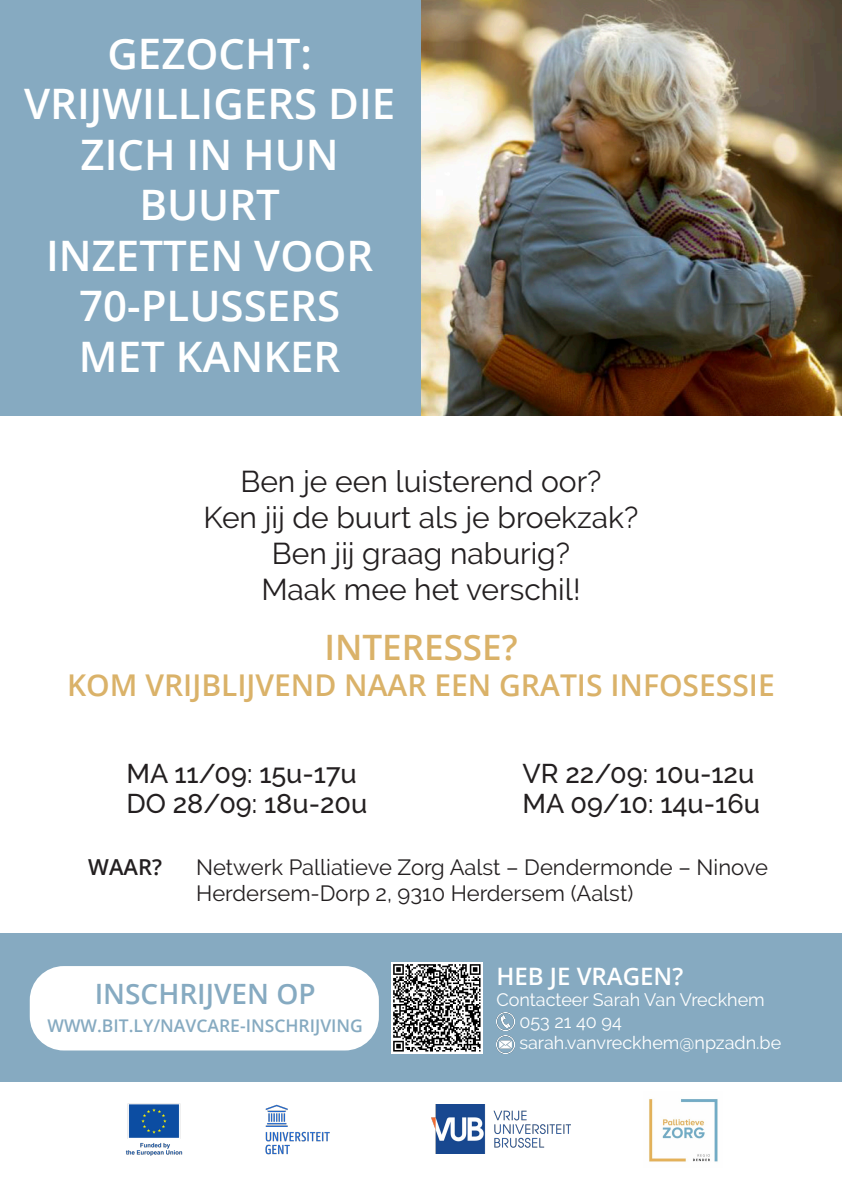
<style>
.page{position:relative;width:842px;height:1191px;background:#fff}
.page>*{position:absolute;margin:0;border:0;box-sizing:border-box;transform-origin:0 0}
.t1{font:600 42px/50.4px "Open Sans";color:#fff;text-align:center}
.t2{font:600 35px "Open Sans";color:#dab269}
.t3{font:30px "Raleway";color:#231f20}
.t4{font:600 30px "Open Sans";color:#dab269}
.t5{font:600 28px "Open Sans";color:#86aac1}
.t6{font:500 27px "Raleway";color:#231f20}
.t7{font:600 24px "Open Sans";color:#fff}
.t8{font:22px "Raleway";color:#231f20}
.t9{font:600 22px "Open Sans";color:#231f20}
.t10{font:18px "Raleway";color:#fff}
.t11{font:600 17.5px "Open Sans";color:#86aac1}
</style>
<div class="page">
<div style="left:0;top:933px;width:842px;height:149px;background:#86aac1"></div>
<div style="left:0;top:0;width:423px;height:415px;background:#86aac1"></div>
<img style="left:265px;top:1104px;width:65px;height:51px">
<img style="left:126px;top:1103px;width:57px;height:53px">
<img style="left:431px;top:1104px;width:140px;height:49px">
<img style="left:421px;top:0;width:421px;height:415px">
<img style="left:392px;top:962px;width:91px;height:91px">
<img style="left:496px;top:1035px;width:18px;height:18px">
<img style="left:497px;top:1012px;width:17px;height:18px">
<div style="left:30px;top:966px;width:349px;height:84px;background:#fff;border-radius:34px"></div>
<img style="left:649px;top:1099px;width:69px;height:63px">
<p class="t1" style="left:107px;top:28px;width:206px">GEZOCHT:</p>
<p class="t1" style="left:24px;top:78px;width:373px">VRIJWILLIGERS DIE</p>
<p class="t1" style="left:81px;top:128px;width:260px">ZICH IN HUN<br>BUURT</p>
<p class="t1" style="left:46px;top:229px;width:329px">INZETTEN VOOR<br>70-PLUSSERS</p>
<p class="t1" style="left:79px;top:330px;width:263px">MET KANKER</p>
<p class="t3" style="left:240px;top:464px;width:363px">Ben je een luisterend oor?</p>
<p class="t3" style="left:203px;top:500px;width:436px">Ken jij de buurt als je broekzak?</p>
<p class="t3" style="left:272px;top:536px;width:300px">Ben jij graag naburig?</p>
<p class="t3" style="left:261px;top:572px;width:321px">Maak mee het verschil!</p>
<p class="t2" style="left:324px;top:623px;width:195px">INTERESSE?</p>
<p class="t4" style="left:67px;top:664px;width:709px">KOM VRIJBLIJVEND NAAR EEN GRATIS INFOSESSIE</p>
<p class="t6" style="left:126px;top:757px;width:232px">MA 11/09: 15u-17u</p>
<p class="t6" style="left:522px;top:757px;width:233px">VR 22/09: 10u-12u</p>
<p class="t6" style="left:126px;top:787px;width:242px">DO 28/09: 18u-20u</p>
<p class="t6" style="left:522px;top:787px;width:239px">MA 09/10: 14u-16u</p>
<p class="t9" style="left:88px;top:851px;width:75px">WAAR?</p>
<p class="t8" style="left:196px;top:854px;width:573px">Netwerk Palliatieve Zorg Aalst – Dendermonde – Ninove</p>
<p class="t8" style="left:196px;top:880px;width:438px">Herdersem-Dorp 2, 9310 Herdersem (Aalst)</p>
<p class="t5" style="left:95px;top:974px;width:222px">INSCHRIJVEN OP</p>
<p class="t11" style="left:47px;top:1013px;width:317px">WWW.BIT.LY/NAVCARE-INSCHRIJVING</p>
<p class="t7" style="left:496px;top:959px;width:188px">HEB JE VRAGEN?</p>
<p class="t10" style="left:496px;top:989px;width:270px">Contacteer Sarah Van Vreckhem</p>
<p class="t10" style="left:519px;top:1011px;width:104px">053 21 40 94</p>
<p class="t10" style="left:519px;top:1032px;width:263px">sarah.vanvreckhem@npzadn.be</p>
</div>
